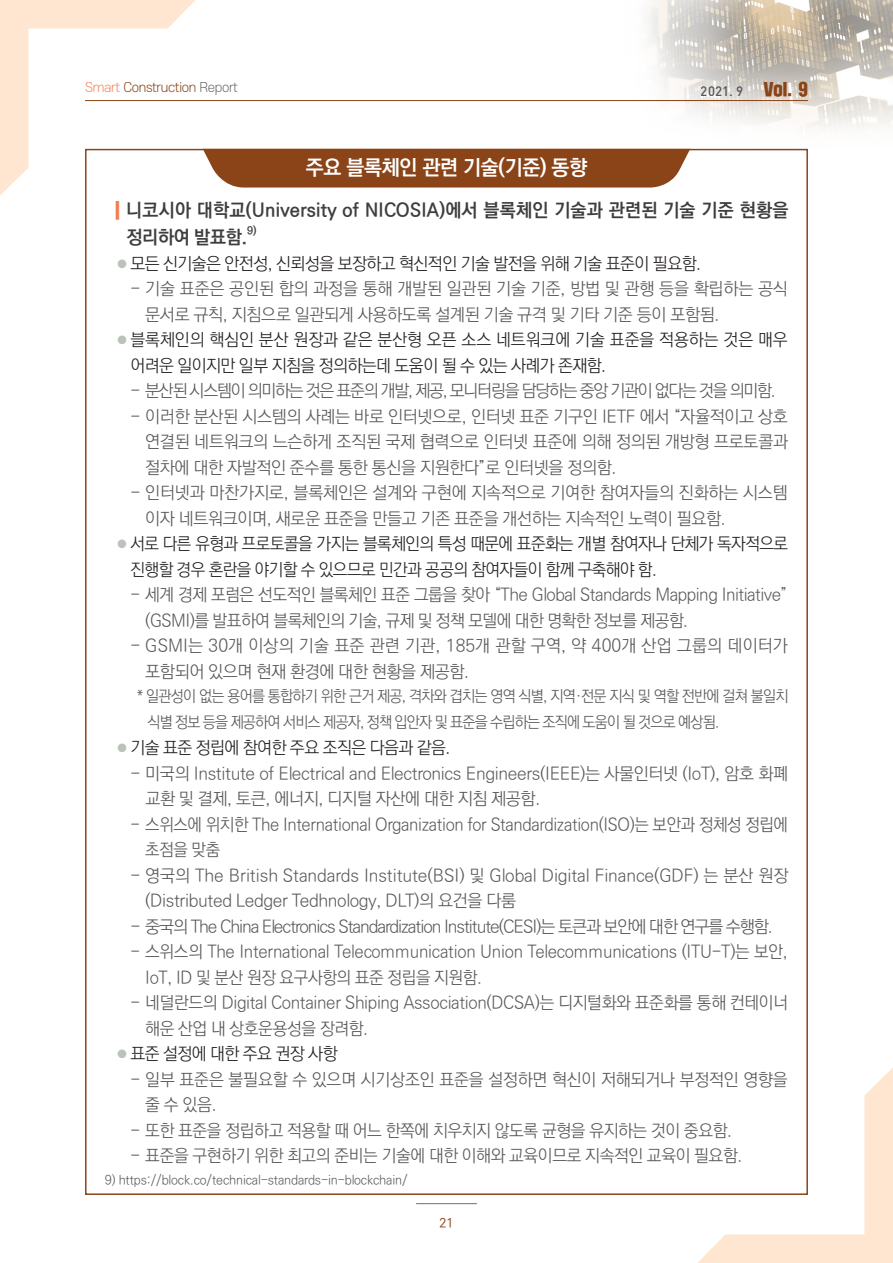
<style>
.page{position:relative;width:893px;height:1263px;background:#fff}
.page>*{position:absolute;margin:0;border:0;box-sizing:border-box;transform-origin:0 0}
.t1{font:700 21px "Ko Pub Dotum";letter-spacing:-.01em;color:#fff}
.t2{font:700 18.75px/27px "Ko Pub Dotum";letter-spacing:.015em;color:#3e3e3f}
.t3{font:300 17.25px/25.5px "Ko Pub Dotum";letter-spacing:-.02em;color:#57585a}
.t4{font:300 17.25px/25.5px "Ko Pub Dotum";letter-spacing:-.03em;color:#231f20}
.t5{font:300 17.25px/25.5px "Ko Pub Dotum";letter-spacing:-.02em;color:#57585a;scale:.96 1}
.t6{font:300 17.25px/25.5px "Ko Pub Dotum";letter-spacing:-.005em;color:#231f20}
.t7{font:300 17.25px "Ko Pub Dotum";letter-spacing:-.06em;color:#57585a}
.t8{font:300 17.25px/25.5px "Ko Pub Dotum";letter-spacing:.005em;color:#57585a}
.t9{font:300 17.25px "Ko Pub Dotum";letter-spacing:-.07em;color:#57585a}
.t10{font:16.05px "SD Gd Gothic";color:#8a4418}
.t11{font:300 15.75px/25.5px "Ko Pub Dotum";letter-spacing:-.05em;color:#57585a;scale:.95 1}
.t12{font:13.5px "Dinmed";color:#57585a}
.t13{font:300 12.9px "S Core Dream 3";letter-spacing:-.025em;color:#8a4418}
.t14{font:300 12.75px "Ko Pub Dotum";letter-spacing:-.01em;color:#57585a}
.t15{font:500 12.75px "Ko Pub Dotum";color:#8a4418}
.t16{font:700 10.95px "Ko Pub Dotum";color:#3e3e3f}
.s1{color:#f5855b}
.s2{color:#6c6d70}
.s3{font-family:"SD Gd Gothic";font-weight:400;color:#f47d51}
.s4{font-size:10.5px;color:#bac2ba}
</style>
<div class="page">
<svg style="left:0;top:0;width:196px;height:195px"></svg>
<svg style="left:698px;top:1068px;width:195px;height:195px"></svg>
<hr style="left:416px;top:1203px;width:61px;height:1px;background:#6c6d70">
<img style="left:611px;top:0;width:282px;height:149px">
<hr style="left:85px;top:100px;width:723px;height:1px;background:#8a4418">
<svg style="left:204px;top:152px;width:485px;height:36px;background:#914f25"></svg>
<p class="t13" style="left:85px;top:78px;width:155px"><span class="s1">Smart</span> Construction <span class="s2">Report</span></p>
<p class="t12" style="left:701px;top:82px;width:44px">2021. 9</p>
<p class="t10" style="left:764px;top:81px;width:45px">Vol. 9</p>
<p class="t1" style="left:306px;top:157px;width:283px">주요 블록체인 관련 기술(기준) 동향</p>
<p class="t2" style="left:126px;top:197px;width:663px;text-indent:-13px"><span class="s3">|</span> 니코시아 대학교(University of NICOSIA)에서 블록체인 기술과 관련된 기술 기준 현황을 정리하여 발표함.</p>
<p class="t16" style="left:247px;top:225px;width:11px">9)</p>
<p class="t4" style="left:118px;top:251px;width:585px"><span class="s4">●</span> 모든 신기술은 안전성, 신뢰성을 보장하고 혁신적인 기술 발전을 위해 기술 표준이 필요함.</p>
<p class="t3" style="left:145px;top:277px;width:644px;text-indent:-15px">- 기술 표준은 공인된 합의 과정을 통해 개발된 일관된 기술 기준, 방법 및 관행 등을 확립하는 공식 문서로 규칙, 지침으로 일관되게 사용하도록 설계된 기술 규격 및 기타 기준 등이 포함됨.</p>
<p class="t6" style="left:130px;top:328px;width:659px;text-indent:-13px"><span class="s4">●</span> 블록체인의 핵심인 분산 원장과 같은 분산형 오픈 소스 네트워크에 기술 표준을 적용하는 것은 매우 어려운 일이지만 일부 지침을 정의하는데 도움이 될 수 있는 사례가 존재함.</p>
<p class="t9" style="left:130px;top:382px;width:647px">- 분산된 시스템이 의미하는 것은 표준의 개발, 제공, 모니터링을 담당하는 중앙 기관이 없다는 것을 의미함.</p>
<p class="t3" style="left:145px;top:404px;width:644px;text-align:justify;text-indent:-15px">- 이러한 분산된 시스템의 사례는 바로 인터넷으로, 인터넷 표준 기구인 IETF 에서 “자율적이고 상호 연결된 네트워크의 느슨하게 조직된 국제 협력으로 인터넷 표준에 의해 정의된 개방형 프로토콜과 절차에 대한 자발적인 준수를 통한 통신을 지원한다”로 인터넷을 정의함.</p>
<p class="t3" style="left:145px;top:481px;width:644px;text-indent:-15px">- 인터넷과 마찬가지로, 블록체인은 설계와 구현에 지속적으로 기여한 참여자들의 진화하는 시스템 이자 네트워크이며, 새로운 표준을 만들고 기존 표준을 개선하는 지속적인 노력이 필요함.</p>
<p class="t4" style="left:130px;top:532px;width:659px;text-indent:-13px"><span class="s4">●</span> 서로 다른 유형과 프로토콜을 가지는 블록체인의 특성 때문에 표준화는 개별 참여자나 단체가 독자적으로 진행할 경우 혼란을 야기할 수 있으므로 민간과 공공의 참여자들이 함께 구축해야 함.</p>
<p class="t3" style="left:145px;top:583px;width:644px;text-indent:-15px">- 세계 경제 포럼은 선도적인 블록체인 표준 그룹을 찾아 “The Global Standards Mapping Initiative” (GSMI)를 발표하여 블록체인의 기술, 규제 및 정책 모델에 대한 명확한 정보를 제공함.</p>
<p class="t8" style="left:145px;top:634px;width:644px;text-indent:-15px">- GSMI는 30개 이상의 기술 표준 관련 기관, 185개 관할 구역, 약 400개 산업 그룹의 데이터가 포함되어 있으며 현재 환경에 대한 현황을 제공함.</p>
<p class="t11" style="left:147px;top:684px;width:676px;text-indent:-11px">* 일관성이 없는 용어를 통합하기 위한 근거 제공, 격차와 겹치는 영역 식별, 지역·전문 지식 및 역할 전반에 걸쳐 불일치 식별 정보 등을 제공하여 서비스 제공자, 정책 입안자 및 표준을 수립하는 조직에 도움이 될 것으로 예상됨.</p>
<p class="t4" style="left:118px;top:736px;width:335px"><span class="s4">●</span> 기술 표준 정립에 참여한 주요 조직은 다음과 같음.</p>
<p class="t3" style="left:145px;top:761px;width:644px;text-indent:-15px">- 미국의 Institute of Electrical and Electronics Engineers(IEEE)는 사물인터넷 (IoT), 암호 화폐 교환 및 결제, 토큰, 에너지, 디지털 자산에 대한 지침 제공함.</p>
<p class="t5" style="left:145px;top:812px;width:671px;text-indent:-15px">- 스위스에 위치한 The International Organization for Standardization(ISO)는 보안과 정체성 정립에 초점을 맞춤</p>
<p class="t3" style="left:145px;top:863px;width:645px;text-indent:-15px">- 영국의 The British Standards Institute(BSI) 및 Global Digital Finance(GDF) 는 분산 원장 (Distributed Ledger Tedhnology, DLT)의 요건을 다룸</p>
<p class="t7" style="left:130px;top:918px;width:644px">- 중국의 The China Electronics Standardization Institute(CESI)는 토큰과 보안에 대한 연구를 수행함.</p>
<p class="t3" style="left:145px;top:940px;width:644px;text-indent:-15px">- 스위스의 The International Telecommunication Union Telecommunications (ITU-T)는 보안,<br>IoT, ID 및 분산 원장 요구사항의 표준 정립을 지원함.</p>
<p class="t3" style="left:145px;top:991px;width:644px;text-indent:-15px">- 네덜란드의 Digital Container Shiping Association(DCSA)는 디지털화와 표준화를 통해 컨테이너 해운 산업 내 상호운용성을 장려함.</p>
<p class="t4" style="left:118px;top:1042px;width:221px"><span class="s4">●</span> 표준 설정에 대한 주요 권장 사항</p>
<p class="t3" style="left:145px;top:1067px;width:644px;text-indent:-15px">- 일부 표준은 불필요할 수 있으며 시기상조인 표준을 설정하면 혁신이 저해되거나 부정적인 영향을 줄 수 있음.</p>
<p class="t3" style="left:130px;top:1118px;width:603px">- 또한 표준을 정립하고 적용할 때 어느 한쪽에 치우치지 않도록 균형을 유지하는 것이 중요함.</p>
<p class="t3" style="left:130px;top:1144px;width:614px">- 표준을 구현하기 위한 최고의 준비는 기술에 대한 이해와 교육이므로 지속적인 교육이 필요함.</p>
<p class="t14" style="left:105px;top:1174px;width:304px">9) https://block.co/technical-standards-in-blockchain/</p>
<p class="t15" style="left:439px;top:1216px;width:15px">21</p>
</div>
